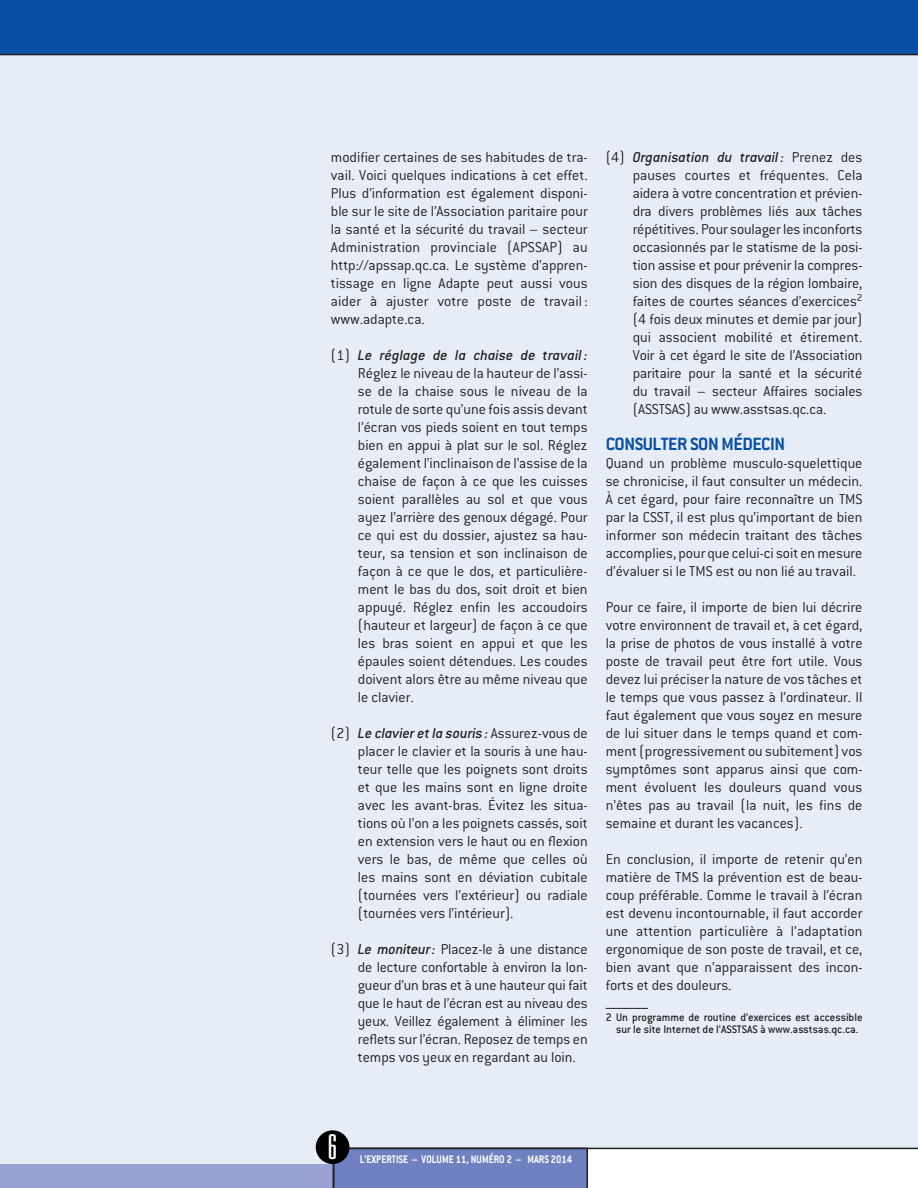
<style>
.page{position:relative;width:918px;height:1188px;background:#fff}
.page>*{position:absolute;margin:0;border:0;box-sizing:border-box;transform-origin:0 0}
.t1{font:37.05px "Mekanik Plain";color:#fff}
.t2{font:700 19.5px "Conduit ITC";letter-spacing:-.025em;color:#0850a3}
.t3{font:300 15.75px/18px "Conduit ITC";color:#231f20;text-align:justify}
.t4{font:500 12px/12.8px "Conduit ITC";color:#231f20;text-align:center}
.t5{font:700 12px "Conduit ITC";color:#fff;scale:.87 1}
.s1{font-weight:500;font-style:italic}
</style>
<div class="page">
<div style="left:0;top:5px;width:918px;height:1183px;background:#e7edf7"></div>
<div style="left:0;top:1164px;width:351px;height:24px;background:#99a3d1"></div>
<svg style="left:333px;top:1148px;width:585px;height:40px;background:#bcc3dd"></svg>
<div style="left:316px;top:1130px;width:34px;height:34px;background:#000103;border-radius:50%"></div>
<hr style="left:606px;top:1008px;width:42px;height:1px;background:#231f20">
<div style="left:0;top:0;width:918px;height:54px;background:#0850a3"></div>
<hr style="left:0;top:54px;width:918px;height:1px;background:#231f20">
<p class="t3" style="left:331px;top:148px;width:258px">modifier certaines de ses habitudes de tra&shy;vail. Voici quelques indications à cet effet.<br>Plus d’information est également disponi&shy;ble sur le site de l’Association paritaire pour la santé et la sécurité du travail – secteur Administration provinciale (APSSAP) au http://apssap.qc.ca. Le système d’appren&shy;tissage en ligne Adapte peut aussi vous aider à ajuster votre poste de travail : www.adapte.ca.</p>
<p class="t3" style="left:358px;top:346px;width:231px;text-indent:-27px">(1) <span class="s1">Le réglage de la chaise de travail :<br></span>Réglez le niveau de la hauteur de l’assi&shy;se de la chaise sous le niveau de la rotule de sorte qu’une fois assis devant l’écran vos pieds soient en tout temps bien en appui à plat sur le sol. Réglez également l’inclinaison de l’assise de la chaise de façon à ce que les cuisses soient parallèles au sol et que vous ayez l’arrière des genoux dégagé. Pour ce qui est du dossier, ajustez sa hau&shy;teur, sa tension et son inclinaison de façon à ce que le dos, et particulière&shy;ment le bas du dos, soit droit et bien appuyé. Réglez enfin les accoudoirs (hauteur et largeur) de façon à ce que les bras soient en appui et que les épaules soient détendues. Les coudes doivent alors être au même niveau que le clavier.</p>
<p class="t3" style="left:358px;top:724px;width:231px;text-indent:-27px">(2) <span class="s1">Le clavier et la souris :</span> Assurez-vous de placer le clavier et la souris à une hau&shy;teur telle que les poignets sont droits et que les mains sont en ligne droite avec les avant-bras. Évitez les situa&shy;tions où l’on a les poignets cassés, soit en extension vers le haut ou en flexion vers le bas, de même que celles où les mains sont en déviation cubitale (tournées vers l’extérieur) ou radiale (tournées vers l’intérieur).</p>
<p class="t3" style="left:358px;top:940px;width:231px;text-indent:-27px">(3) <span class="s1">Le moniteur :</span> Placez-le à une distance de lecture confortable à environ la lon&shy;gueur d’un bras et à une hauteur qui fait que le haut de l’écran est au niveau des yeux. Veillez également à éliminer les reflets sur l’écran. Reposez de temps en temps vos yeux en regardant au loin.</p>
<p class="t3" style="left:633px;top:148px;width:231px;text-indent:-27px">(4) <span class="s1">Organisation du travail :</span> Prenez des pauses courtes et fréquentes. Cela aidera à votre concentration et prévien&shy;dra divers problèmes liés aux tâches répétitives. Pour soulager les inconforts occasionnés par le statisme de la posi&shy;tion assise et pour prévenir la compres&shy;sion des disques de la région lombaire, faites de courtes séances d’exercices<sup>2 </sup>(4 fois deux minutes et demie par jour) qui associent mobilité et étirement.<br>Voir à cet égard le site de l’Association paritaire pour la santé et la sécurité du travail – secteur Affaires sociales (ASSTSAS) au www.asstsas.qc.ca.</p>
<p class="t2" style="left:606px;top:433px;width:181px">CONSULTER SON MÉDECIN</p>
<p class="t3" style="left:606px;top:454px;width:258px">Quand un problème musculo-squelettique se chronicise, il faut consulter un médecin.<br>À cet égard, pour faire reconnaître un TMS par la CSST, il est plus qu’important de bien informer son médecin traitant des tâches accomplies, pour que celui-ci soit en mesure d’évaluer si le TMS est ou non lié au travail.</p>
<p class="t3" style="left:606px;top:598px;width:258px">Pour ce faire, il importe de bien lui décrire votre environnent de travail et, à cet égard, la prise de photos de vous installé à votre poste de travail peut être fort utile. Vous devez lui préciser la nature de vos tâches et le temps que vous passez à l’ordinateur. Il faut également que vous soyez en mesure de lui situer dans le temps quand et com&shy;ment (progressivement ou subitement) vos symptômes sont apparus ainsi que com&shy;ment évoluent les douleurs quand vous n’êtes pas au travail (la nuit, les fins de semaine et durant les vacances).</p>
<p class="t3" style="left:606px;top:850px;width:258px">En conclusion, il importe de retenir qu’en matière de TMS la prévention est de beau&shy;coup préférable. Comme le travail à l’écran est devenu incontournable, il faut accorder une attention particulière à l’adaptation ergonomique de son poste de travail, et ce, bien avant que n’apparaissent des incon&shy;forts et des douleurs.</p>
<p class="t4" style="left:606px;top:1011px;width:258px">2 un programme de routine d’exercices est accessible sur le site internet de l’assTsas à www.asstsas.qc.ca.</p>
<h1 class="t1" style="left:328px;top:1124px;width:11px">6</h1>
<p class="t5" style="left:360px;top:1153px;width:246px">L’EXPERTISE – VOLUME 11, NUMÉRO 2 – MARS 2014</p>
</div>
